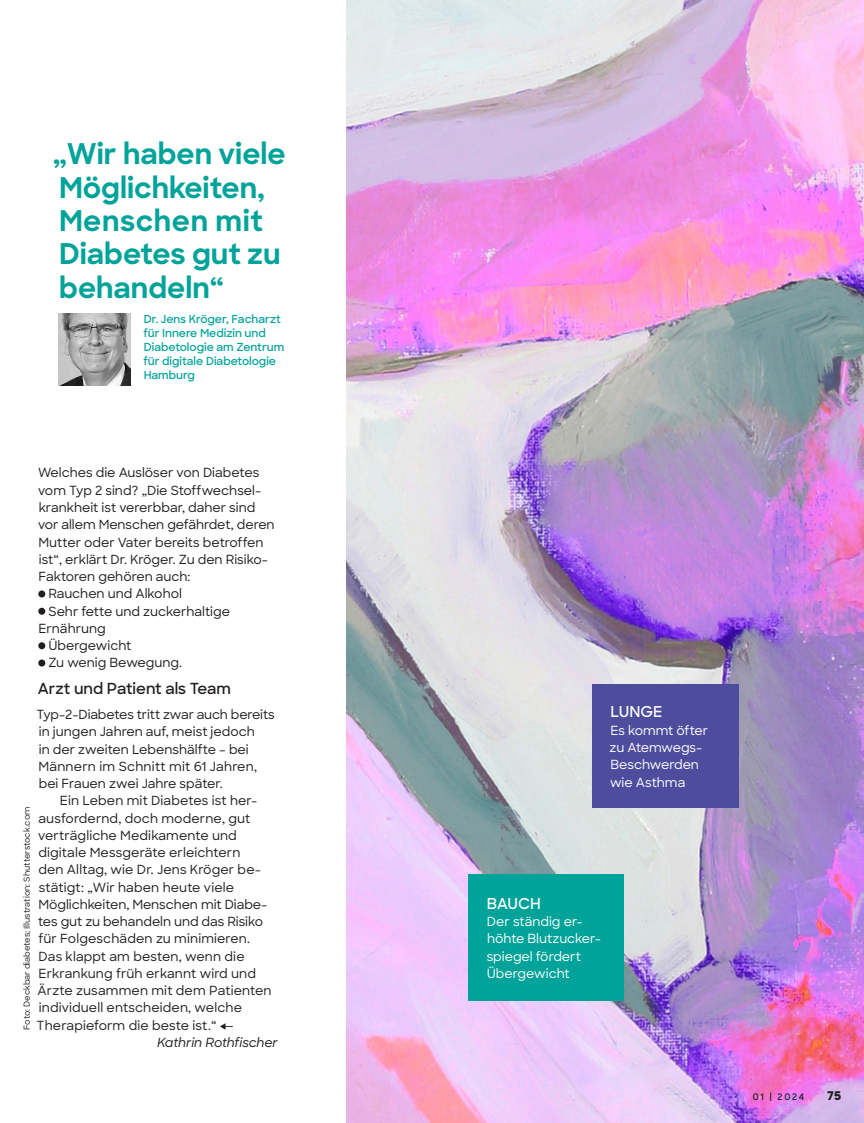
<style>
.page{position:relative;width:864px;height:1123px;background:#fff}
.page>*{position:absolute;margin:0;border:0;box-sizing:border-box;transform-origin:0 0}
.t1{font:700 28.5px/33.3px "Sharp Sans";color:#00a399}
.t2{font:600 15.3px "Sharp Sans";color:#231f20}
.Abnäher_Head{font:600 15px "Sharp Sans";color:#fff}
.P23_FT{font:500 12.6px/17.2px "Sharp Sans";color:#231f20}
.Abnäher_Text{font:500 12.6px/17.2px "Sharp Sans";color:#fff}
.P23_Autor_Textende{font:italic 500 12.6px "Sharp Sans";color:#231f20}
.t3{font:800 12px "Sharp Sans";color:#231f20}
.P23_BU{font:600 11.1px/14px "Sharp Sans";color:#00a399}
.t4{font:600 9px "Sharp Sans";letter-spacing:.19em;color:#231f20}
.P23_Credit___Quelle{font:500 8.25px "Sharp Sans";color:#231f20}
</style>
<div class="page">
<div style="left:38px;top:590px;width:7px;height:7px;background:#231f20;border-radius:50%"></div>
<div style="left:38px;top:607px;width:7px;height:7px;background:#231f20;border-radius:50%"></div>
<div style="left:38px;top:642px;width:7px;height:7px;background:#231f20;border-radius:50%"></div>
<div style="left:38px;top:659px;width:7px;height:7px;background:#231f20;border-radius:50%"></div>
<svg style="left:220px;top:1023px;width:13px;height:6px"></svg>
<img style="left:347px;top:0;width:516px;height:1123px">
<img style="left:58px;top:313px;width:73px;height:73px">
<div style="left:591px;top:684px;width:147px;height:124px;background:#4e4d9d"></div>
<div style="left:468px;top:874px;width:155px;height:126px;background:#00a399"></div>
<p class="t1" style="left:53px;top:136px;width:234px">„Wir haben viele<br>Möglichkeiten,<br>Menschen mit<br>Diabetes gut zu behandeln“</p>
<p class="P23_BU" style="left:143px;top:312px;width:142px">Dr. Jens Kröger, Facharzt für Innere Medizin und<br>Diabetologie am Zentrum für digitale Diabetologie<br>Hamburg</p>
<p class="P23_FT" style="left:38px;top:464px;width:238px">Welches die Auslöser von Diabetes vom Typ 2 sind? „Die Stoffwechsel&shy;krankheit ist vererbbar, daher sind vor allem Menschen gefährdet, deren Mutter oder Vater bereits betroffen ist“, erklärt Dr. Kröger. Zu den Risiko-Faktoren gehören auch:</p>
<p class="P23_FT" style="left:48px;top:584px;width:135px">Rauchen und Alkohol</p>
<p class="P23_FT" style="left:39px;top:602px;width:193px;text-indent:10px">Sehr fette und zuckerhaltige<br>Ernährung</p>
<p class="P23_FT" style="left:48px;top:636px;width:84px">Übergewicht</p>
<p class="P23_FT" style="left:48px;top:653px;width:135px">Zu wenig Bewegung.</p>
<p class="P23_FT" style="left:37px;top:705px;width:239px">Typ-2-Diabetes tritt zwar auch bereits in jungen Jahren auf, meist jedoch<br>in der zweiten Lebenshälfte – bei Männern im Schnitt mit 61 Jahren, bei Frauen zwei Jahre später.</p>
<p class="P23_FT" style="left:37px;top:791px;width:236px;text-indent:23px">Ein Leben mit Diabetes ist her&shy;ausfordernd, doch moderne, gut verträgliche Medikamente und digitale Messgeräte erleichtern<br>den Alltag, wie Dr. Jens Kröger be&shy;stätigt: „Wir haben heute viele<br>Möglichkeiten, Menschen mit Diabe&shy;tes gut zu behandeln und das Risiko für Folgeschäden zu minimieren.<br>Das klappt am besten, wenn die<br>Erkrankung früh erkannt wird und<br>Ärzte zusammen mit dem Patienten individuell entscheiden, welche<br>Therapieform die beste ist.“</p>
<p class="P23_Autor_Textende" style="left:157px;top:1033px;width:122px">Kathrin Rothfischer</p>
<p class="t2" style="left:38px;top:677px;width:194px">Arzt und Patient als Team</p>
<p class="P23_Credit___Quelle" style="left:21px;top:1029px;width:224px;rotate:-90deg">Foto: Deckbar diabetes; Illustration: Shutterstock.com</p>
<p class="Abnäher_Head" style="left:610px;top:701px;width:53px">LUNGE</p>
<p class="Abnäher_Text" style="left:609px;top:721px;width:100px">Es kommt öfter zu Atemwegs-<br>Beschwerden wie Asthma</p>
<p class="Abnäher_Head" style="left:486px;top:892px;width:55px">BAUCH</p>
<p class="Abnäher_Text" style="left:486px;top:912px;width:116px">Der ständig er&shy;höhte Blutzucker&shy;spiegel fördert<br>Übergewicht</p>
<p class="t4" style="left:752px;top:1090px;width:53px">01 | 2024</p>
<p class="t3" style="left:826px;top:1086px;width:15px">75</p>
</div>
